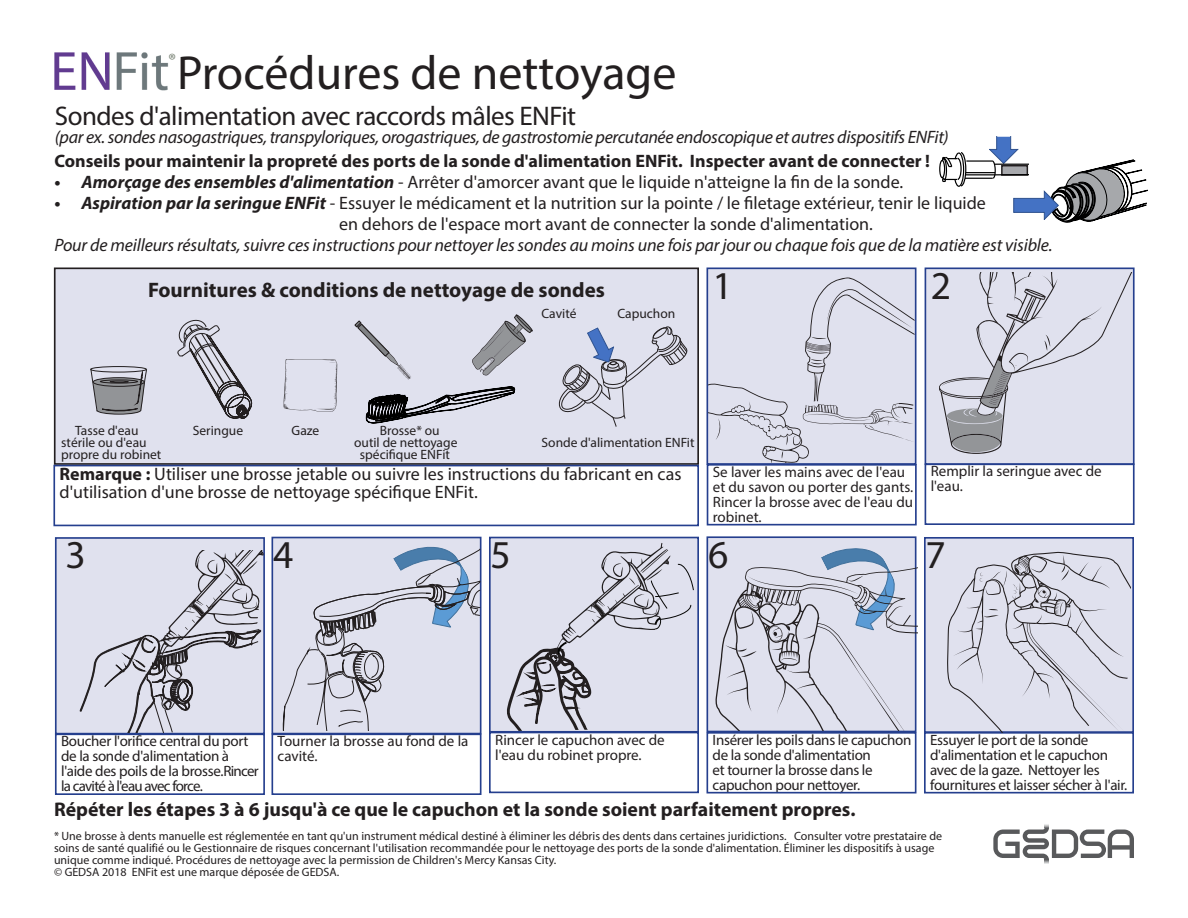
<style>
.page{position:relative;width:1188px;height:918px;background:#fff}
.page>*{position:absolute;margin:0;border:0;box-sizing:border-box;transform-origin:0 0}
.t1{font:48px "Myriad Pro";color:#231f20}
.t2{font:39.6px "Myriad Pro";color:#231f20}
.t3{font:27px "Myriad Pro";letter-spacing:-.02em;color:#231f20}
.t4{font:700 21px "Myriad Pro";color:#231f20}
.t5{font:700 19.8px "Myriad Pro";color:#231f20}
.t6{font:18px/18px "Myriad Pro";color:#231f20}
.t7{font:italic 18px "Myriad Pro";letter-spacing:-.02em;color:#231f20}
.t8{font:700 18px "Myriad Pro";color:#231f20}
.t9{font:18px "Myriad Pro";color:#747e70}
.t10{font:15px/15px "Myriad Pro";letter-spacing:-.02em;color:#231f20}
.t11{font:15px/15px "Myriad Pro";color:#231f20}
.t12{font:13.5px "Myriad Pro";color:#231f20}
.t13{font:12px/12px "Myriad Pro";color:#231f20}
.s1{font-weight:700;font-style:italic}
.s2{font-weight:700}
</style>
<div class="page">
<div style="left:55px;top:268px;width:643px;height:196px;background:#e0e1ee"></div>
<div style="left:54px;top:268px;width:645px;height:197px;border:2px solid #231f20"></div>
<div style="left:53px;top:465px;width:646px;height:61px;border:2px solid #253f8e"></div>
<div style="left:707px;top:268px;width:209px;height:196px;background:#e0e1ee"></div>
<div style="left:706px;top:268px;width:210px;height:197px;border:2px solid #253f8e"></div>
<div style="left:925px;top:464px;width:210px;height:61px;border:2px solid #253f8e"></div>
<div style="left:925px;top:268px;width:209px;height:196px;background:#e0e1ee"></div>
<div style="left:925px;top:268px;width:210px;height:197px;border:2px solid #253f8e"></div>
<div style="left:707px;top:464px;width:210px;height:61px;border:2px solid #253f8e"></div>
<div style="left:56px;top:538px;width:208px;height:196px;background:#e0e1ee"></div>
<div style="left:55px;top:537px;width:210px;height:197px;border:2px solid #253f8e"></div>
<div style="left:55px;top:733px;width:210px;height:62px;border:2px solid #253f8e"></div>
<div style="left:272px;top:538px;width:209px;height:196px;background:#e0e1ee"></div>
<div style="left:272px;top:537px;width:210px;height:197px;border:2px solid #253f8e"></div>
<div style="left:490px;top:538px;width:208px;height:194px;background:#e0e1ee"></div>
<div style="left:489px;top:537px;width:210px;height:196px;border:2px solid #253f8e"></div>
<div style="left:489px;top:732px;width:210px;height:61px;border:2px solid #253f8e"></div>
<div style="left:707px;top:537px;width:209px;height:194px;background:#e0e1ee"></div>
<div style="left:706px;top:536px;width:210px;height:196px;border:2px solid #253f8e"></div>
<div style="left:706px;top:732px;width:210px;height:61px;border:2px solid #253f8e"></div>
<div style="left:925px;top:538px;width:208px;height:194px;background:#e0e1ee"></div>
<div style="left:924px;top:537px;width:210px;height:196px;border:2px solid #253f8e"></div>
<div style="left:924px;top:732px;width:210px;height:61px;border:2px solid #253f8e"></div>
<svg style="left:993px;top:824px;width:141px;height:40px"></svg>
<div style="left:272px;top:733px;width:210px;height:62px;border:2px solid #253f8e"></div>
<img style="left:55px;top:53px;width:114px;height:37px">
<div style="left:166px;top:48px;width:8px;height:12px;background:#fff"></div>
<svg style="left:939px;top:272px;width:194px;height:182px"></svg>
<svg style="left:506px;top:543px;width:189px;height:188px"></svg>
<svg style="left:715px;top:544px;width:203px;height:186px"></svg>
<svg style="left:947px;top:551px;width:183px;height:182px"></svg>
<svg style="left:709px;top:277px;width:206px;height:185px"></svg>
<svg style="left:79px;top:551px;width:185px;height:181px"></svg>
<svg style="left:282px;top:543px;width:198px;height:187px"></svg>
<div style="left:939px;top:160px;width:6px;height:18px;border:1px solid #000;border-radius:50%"></div>
<svg style="left:941px;top:137px;width:207px;height:86px"></svg>
<div style="left:90px;top:366px;width:57px;height:6px;border:1px solid #231f20;border-radius:50%"></div>
<svg style="left:90px;top:369px;width:57px;height:46px"></svg>
<svg style="left:558px;top:326px;width:130px;height:101px"></svg>
<svg style="left:354px;top:314px;width:179px;height:110px"></svg>
<svg style="left:177px;top:319px;width:76px;height:100px"></svg>
<svg style="left:284px;top:359px;width:53px;height:53px"></svg>
<p class="t9" style="left:169px;top:49px;width:9px">®</p>
<p class="t1" style="left:177px;top:43px;width:501px">Procédures de nettoyage</p>
<p class="t3" style="left:55px;top:99px;width:523px">Sondes d'alimentation avec raccords mâles ENFit</p>
<p class="t7" style="left:55px;top:126px;width:895px">(par ex. sondes nasogastriques, transpyloriques, orogastriques, de gastrostomie percutanée endoscopique et autres dispositifs ENFit)</p>
<p class="t8" style="left:54px;top:149px;width:877px">Conseils pour maintenir la propreté des ports de la sonde d'alimentation ENFit. Inspecter avant de connecter !</p>
<p class="t6" style="left:54px;top:173px;width:850px"><span class="s1">• Amorçage des ensembles d'alimentation</span> - Arrêter d'amorcer avant que le liquide n'atteigne la fin de la sonde.</p>
<p class="t6" style="left:339px;top:192px;width:648px;line-height:21px;text-indent:-285px"><span class="s1">• Aspiration par la seringue ENFit</span> - Essuyer le médicament et la nutrition sur la pointe / le filetage extérieur, tenir le liquide en dehors de l'espace mort avant de connecter la sonde d'alimentation.</p>
<p class="t7" style="left:54px;top:234px;width:1000px">Pour de meilleurs résultats, suivre ces instructions pour nettoyer les sondes au moins une fois par jour ou chaque fois que de la matière est visible.</p>
<p class="t4" style="left:148px;top:276px;width:458px">Fournitures &amp; conditions de nettoyage de sondes</p>
<p class="t12" style="left:542px;top:305px;width:36px">Cavité</p>
<p class="t12" style="left:618px;top:305px;width:59px">Capuchon</p>
<p class="t2" style="left:713px;top:261px;width:22px">1</p>
<p class="t2" style="left:931px;top:261px;width:22px">2</p>
<p class="t12" style="left:75px;top:422px;width:65px">Tasse d'eau</p>
<p class="t12" style="left:193px;top:422px;width:52px">Seringue</p>
<p class="t12" style="left:292px;top:422px;width:29px">Gaze</p>
<p class="t12" style="left:380px;top:422px;width:61px">Brosse* ou</p>
<p class="t12" style="left:61px;top:434px;width:87px">stérile ou d'eau</p>
<p class="t12" style="left:354px;top:434px;width:105px">outil de nettoyage</p>
<p class="t12" style="left:542px;top:434px;width:155px">Sonde d'alimentation ENFit</p>
<p class="t12" style="left:61px;top:446px;width:102px">propre du robinet</p>
<p class="t12" style="left:360px;top:446px;width:92px">spécifique ENFit</p>
<p class="t6" style="left:60px;top:465px;width:623px"><span class="s2">Remarque :</span> Utiliser une brosse jetable ou suivre les instructions du fabricant en cas d'utilisation d'une brosse de nettoyage spécifique ENFit.</p>
<p class="t2" style="left:66px;top:531px;width:22px">3</p>
<p class="t2" style="left:273px;top:530px;width:22px">4</p>
<p class="t2" style="left:491px;top:530px;width:22px">5</p>
<p class="t11" style="left:713px;top:464px;width:202px">Se laver les mains avec de l'eau et du savon ou porter des gants.<br>Rincer la brosse avec de l'eau du robinet.</p>
<p class="t2" style="left:708px;top:530px;width:22px">6</p>
<p class="t11" style="left:931px;top:464px;width:172px">Remplir la seringue avec de l'eau.</p>
<p class="t2" style="left:926px;top:531px;width:22px">7</p>
<p class="t10" style="left:61px;top:734px;width:199px">Boucher l'orifice central du port de la sonde d'alimentation à l'aide des poils de la brosse.Rincer la cavité à l'eau avec force.</p>
<p class="t11" style="left:278px;top:734px;width:192px">Tourner la brosse au fond de la cavité.</p>
<p class="t11" style="left:495px;top:732px;width:171px">Rincer le capuchon avec de l'eau du robinet propre.</p>
<p class="t10" style="left:713px;top:732px;width:200px">Insérer les poils dans le capuchon de la sonde d'alimentation<br>et tourner la brosse dans le capuchon pour nettoyer.</p>
<p class="t10" style="left:930px;top:732px;width:199px">Essuyer le port de la sonde d'alimentation et le capuchon avec de la gaze. Nettoyer les fournitures et laisser sécher à l'air.</p>
<p class="t5" style="left:54px;top:796px;width:803px">Répéter les étapes 3 à 6 jusqu'à ce que le capuchon et la sonde soient parfaitement propres.</p>
<p class="t13" style="left:54px;top:830px;width:890px">* Une brosse à dents manuelle est réglementée en tant qu'un instrument médical destiné à éliminer les débris des dents dans certaines juridictions. Consulter votre prestataire de soins de santé qualifié ou le Gestionnaire de risques concernant l'utilisation recommandée pour le nettoyage des ports de la sonde d'alimentation. Éliminer les dispositifs à usage unique comme indiqué. Procédures de nettoyage avec la permission de Children's Mercy Kansas City.</p>
<p class="t13" style="left:54px;top:866px;width:287px">© GEDSA 2018 ENFit est une marque déposée de GEDSA.</p>
</div>
